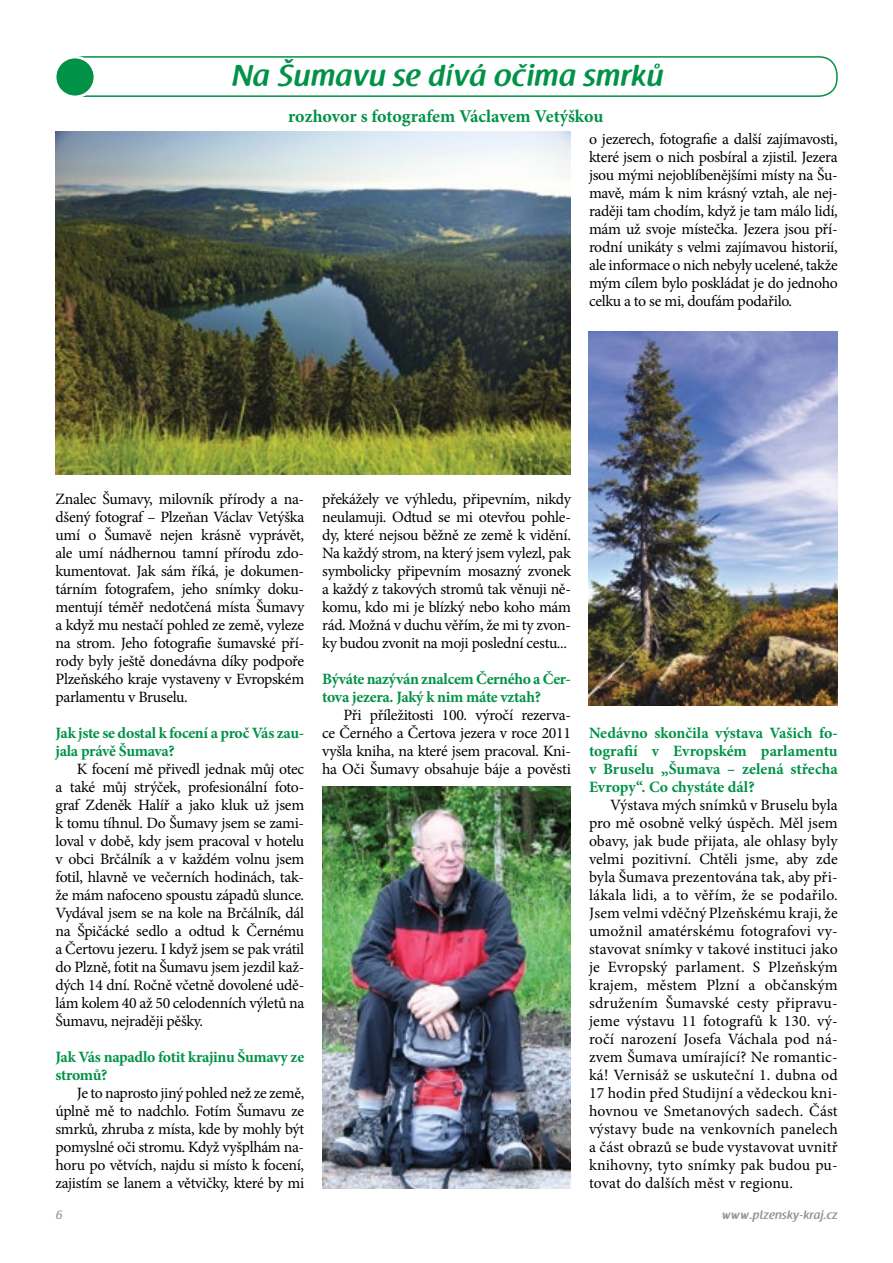
<style>
.page{position:relative;width:893px;height:1263px;background:#fff}
.page>*{position:absolute;margin:0;border:0;box-sizing:border-box;transform-origin:0 0}
.t1{font:600 30px "Raspoutine";letter-spacing:.025em;color:#009247}
.t2{font:700 18px "Minion Pro";letter-spacing:-.005em;color:#009247}
.t3{font:15.75px/18px "Minion Pro";letter-spacing:-.02em;color:#000;text-align:justify}
.t4{font:700 15.75px/18px "Minion Pro";letter-spacing:-.015em;color:#009247}
.t5{font:600 12px "Raspoutine";letter-spacing:.025em;color:#939598}
.t6{font:12px "Raspoutine Classic";color:#939598}
</style>
<div class="page">
<div style="left:59px;top:56px;width:779px;height:41px;border:2px solid #009247;border-radius:18px"></div>
<div style="left:55px;top:57px;width:40px;height:40px;background:#009247;border-radius:50%"></div>
<div style="left:54px;top:56px;width:42px;height:42px;border:3px solid #fff;border-radius:50%"></div>
<img style="left:322px;top:787px;width:249px;height:402px">
<img style="left:56px;top:132px;width:515px;height:342px">
<img style="left:589px;top:331px;width:249px;height:375px">
<h1 class="t1" style="left:232px;top:59px;width:433px">Na Šumavu se dívá ocˇima smrku˚</h1>
<p class="t2" style="left:288px;top:103px;width:317px">rozhovor s fotografem Václavem Vetýškou</p>
<p class="t3" style="left:589px;top:130px;width:250px">o jezerech, fotografie a další zajímavosti, které jsem o nich posbíral a zjistil. Jezera jsou mými nejoblíbenějšími místy na Šu&shy;mavě, mám k nim krásný vztah, ale nej&shy;raději tam chodím, když je tam málo lidí, mám už svoje místečka. Jezera jsou pří&shy;rodní unikáty s velmi zajímavou historií, ale informace o nich nebyly ucelené, takže mým cílem bylo poskládat je do jednoho celku a to se mi, doufám podařilo.</p>
<p class="t3" style="left:56px;top:490px;width:250px">Znalec Šumavy, milovník přírody a na&shy;dšený fotograf – Plzeňan Václav Vetýška umí o Šumavě nejen krásně vyprávět, ale umí nádhernou tamní přírodu zdo&shy;kumentovat. Jak sám říká, je dokumen&shy;tárním fotografem, jeho snímky doku&shy;mentují téměř nedotčená místa Šumavy a když mu nestačí pohled ze země, vyleze na strom. Jeho fotografie šumavské pří&shy;rody byly ještě donedávna díky podpoře Plzeňského kraje vystaveny v Evropském parlamentu v Bruselu.</p>
<p class="t4" style="left:56px;top:724px;width:250px">Jak jste se dostal k focení a proč Vás zau&shy;jala právě Šumava?</p>
<p class="t3" style="left:56px;top:760px;width:250px;text-indent:21px">K focení mě přivedl jednak můj otec a také můj strýček, profesionální foto&shy;graf Zdeněk Halíř a jako kluk už jsem k tomu tíhnul. Do Šumavy jsem se zami&shy;loval v době, kdy jsem pracoval v hotelu v obci Brčálník a v každém volnu jsem fotil, hlavně ve večerních hodinách, tak&shy;že mám nafoceno spoustu západů slunce.<br>Vydával jsem se na kole na Brčálník, dál na Špičácké sedlo a odtud k Černému a Čertovu jezeru. I když jsem se pak vrátil do Plzně, fotit na Šumavu jsem jezdil kaž&shy;dých 14 dní. Ročně včetně dovolené udě&shy;lám kolem 40 až 50 celodenních výletů na Šumavu, nejraději pěšky.</p>
<p class="t4" style="left:56px;top:1048px;width:250px">Jak Vás napadlo fotit krajinu Šumavy ze stromů?</p>
<p class="t3" style="left:56px;top:1084px;width:250px;text-indent:21px">Je to naprosto jiný pohled než ze země, úplně mě to nadchlo. Fotím Šumavu ze smrků, zhruba z místa, kde by mohly být pomyslné oči stromu. Když vyšplhám na&shy;horu po větvích, najdu si místo k focení, zajistím se lanem a větvičky, které by mi</p>
<p class="t3" style="left:322px;top:490px;width:250px">překážely ve výhledu, připevním, nikdy neulamuji. Odtud se mi otevřou pohle&shy;dy, které nejsou běžně ze země k vidění.<br>Na každý strom, na který jsem vylezl, pak symbolicky připevním mosazný zvonek a každý z takových stromů tak věnuji ně&shy;komu, kdo mi je blízký nebo koho mám rád. Možná v duchu věřím, že mi ty zvon&shy;ky budou zvonit na moji poslední cestu...</p>
<p class="t4" style="left:322px;top:670px;width:250px">Býváte nazýván znalcem Černého a Čer&shy;tova jezera. Jaký k nim máte vztah?</p>
<p class="t3" style="left:322px;top:706px;width:250px;text-indent:21px">Při příležitosti 100. výročí rezerva&shy;ce Černého a Čertova jezera v roce 2011 vyšla kniha, na které jsem pracoval. Kni&shy;ha Oči Šumavy obsahuje báje a pověsti</p>
<p class="t4" style="left:589px;top:724px;width:250px;text-align:justify">Nedávno skončila výstava Vašich fo&shy;tografií v Evropském parlamentu v Bruselu „Šumava – zelená střecha Evropy“. Co chystáte dál?</p>
<p class="t3" style="left:589px;top:796px;width:250px;text-indent:21px">Výstava mých snímků v Bruselu byla pro mě osobně velký úspěch. Měl jsem obavy, jak bude přijata, ale ohlasy byly velmi pozitivní. Chtěli jsme, aby zde byla Šumava prezentována tak, aby při&shy;lákala lidi, a to věřím, že se podařilo.<br>Jsem velmi vděčný Plzeňskému kraji, že umožnil amatérskému fotografovi vy&shy;stavovat snímky v takové instituci jako je Evropský parlament. S Plzeňským krajem, městem Plzní a občanským sdružením Šumavské cesty připravu&shy;jeme výstavu 11 fotografů k 130. vý&shy;ročí narození Josefa Váchala pod ná&shy;zvem Šumava umírající? Ne romantic&shy;ká! Vernisáž se uskuteční 1. dubna od 17 hodin před Studijní a vědeckou kni&shy;hovnou ve Smetanových sadech. Část výstavy bude na venkovních panelech a část obrazů se bude vystavovat uvnitř knihovny, tyto snímky pak budou pu&shy;tovat do dalších měst v regionu.</p>
<p class="t6" style="left:56px;top:1208px;width:8px">6</p>
<p class="t5" style="left:722px;top:1208px;width:117px">www.plzensky-kraj.cz</p>
</div>
